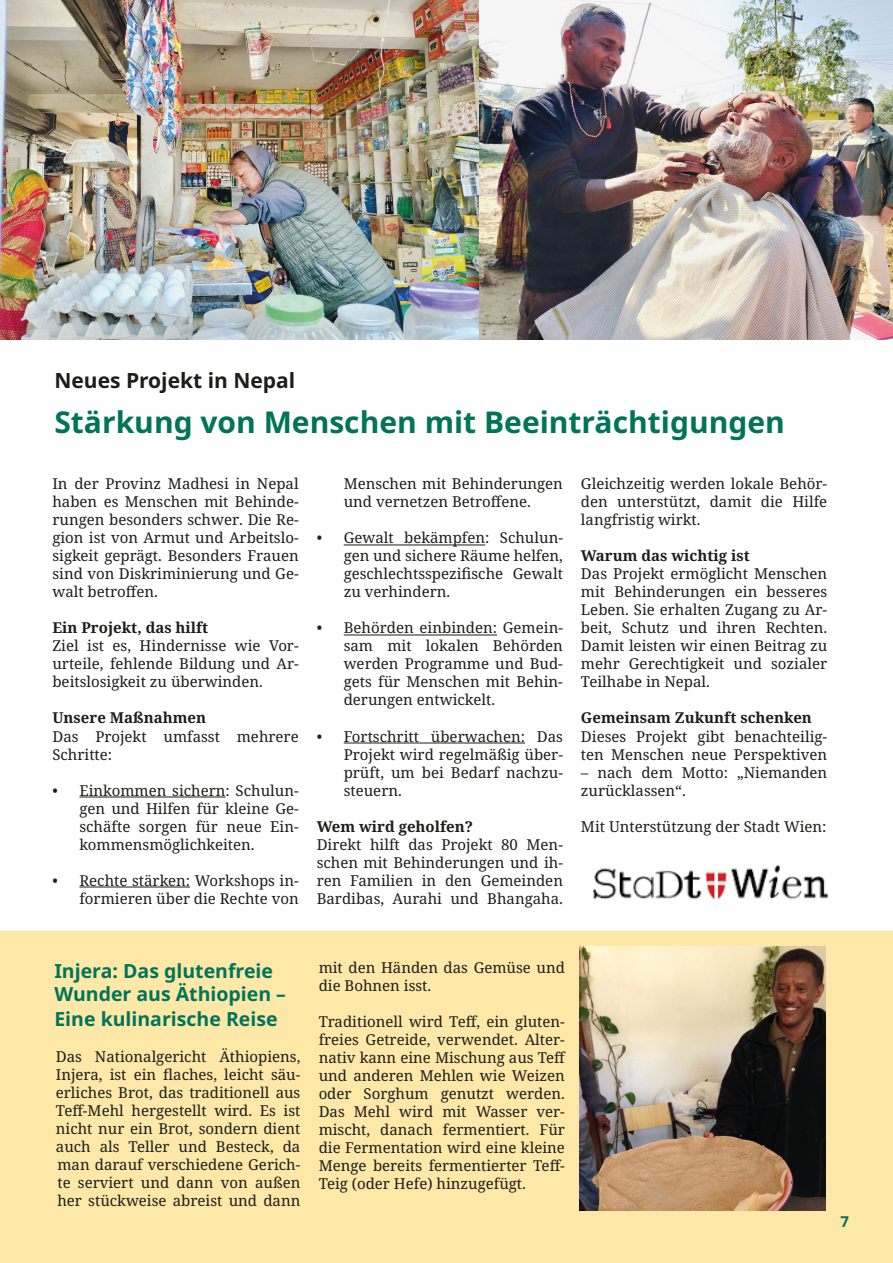
<style>
.page{position:relative;width:893px;height:1263px;background:#fff}
.page>*{position:absolute;margin:0;border:0;box-sizing:border-box;transform-origin:0 0}
.t1{font:700 30px "Noto Sans";color:#007459}
.t2{font:700 21px "Noto Sans";color:#1d1d1b}
.t3{font:700 19.5px/23.4px "Noto Sans";color:#007459}
.t4{font:15px/18px "Noto Serif";color:#1d1d1b;text-align:justify}
.t5{font:700 15px "Noto Serif";color:#1d1d1b}
.t6{font:700 15px "Noto Sans";color:#007459}
</style>
<div class="page">
<div style="left:0;top:931px;width:893px;height:332px;background:#fde8a7"></div>
<hr style="left:79px;top:797px;width:146px;height:1px;background:#1d1d1b">
<hr style="left:79px;top:887px;width:111px;height:1px;background:#1d1d1b">
<hr style="left:344px;top:545px;width:141px;height:1px;background:#1d1d1b">
<hr style="left:344px;top:635px;width:153px;height:1px;background:#1d1d1b">
<hr style="left:344px;top:743px;width:181px;height:1px;background:#1d1d1b">
<img style="left:478px;top:0;width:415px;height:339px">
<img style="left:0;top:0;width:478px;height:339px">
<img style="left:580px;top:946px;width:246px;height:265px">
<img style="left:593px;top:865px;width:235px;height:35px">
<h2 class="t2" style="left:54px;top:372px;width:242px">Neues Projekt in Nepal</h2>
<h1 class="t1" style="left:54px;top:401px;width:732px">Stärkung von Menschen mit Beeinträchtigungen</h1>
<p class="t4" style="left:52px;top:476px;width:248px">In der Provinz Madhesi in Nepal haben es Menschen mit Behinde&shy;rungen besonders schwer. Die Re&shy;gion ist von Armut und Arbeitslo&shy;sigkeit geprägt. Besonders Frauen sind von Diskriminierung und Ge&shy;walt betroffen.</p>
<p class="t5" style="left:52px;top:622px;width:157px">Ein Projekt, das hilft</p>
<p class="t4" style="left:52px;top:638px;width:248px">Ziel ist es, Hindernisse wie Vor&shy;urteile, fehlende Bildung und Ar&shy;beitslosigkeit zu überwinden.</p>
<p class="t5" style="left:52px;top:712px;width:155px">Unsere Maßnahmen</p>
<p class="t4" style="left:52px;top:728px;width:248px">Das Projekt umfasst mehrere<br>Schritte:</p>
<p class="t4" style="left:79px;top:782px;width:221px;text-indent:-27px">• Einkommen sichern: Schulun&shy;gen und Hilfen für kleine Ge&shy;schäfte sorgen für neue Ein&shy;kommensmöglichkeiten.</p>
<p class="t4" style="left:52px;top:872px;width:248px;text-align:right">• Rechte stärken: Workshops in&shy;formieren über die Rechte von</p>
<p class="t4" style="left:344px;top:476px;width:221px">Menschen mit Behinderungen und vernetzen Betroffene.</p>
<p class="t4" style="left:344px;top:530px;width:221px;text-indent:-27px">• Gewalt bekämpfen: Schulun&shy;gen und sichere Räume helfen, geschlechtsspezifische Gewalt zu verhindern.</p>
<p class="t4" style="left:344px;top:620px;width:221px;text-indent:-27px">• Behörden einbinden: Gemein&shy;sam mit lokalen Behörden werden Programme und Bud&shy;gets für Menschen mit Behin&shy;derungen entwickelt.</p>
<p class="t4" style="left:344px;top:728px;width:221px;text-indent:-27px">• Fortschritt überwachen: Das Projekt wird regelmäßig über&shy;prüft, um bei Bedarf nachzu&shy;steuern.</p>
<p class="t5" style="left:317px;top:820px;width:158px">Wem wird geholfen?</p>
<p class="t4" style="left:317px;top:836px;width:248px">Direkt hilft das Projekt 80 Men&shy;schen mit Behinderungen und ih&shy;ren Familien in den Gemeinden Bardibas, Aurahi und Bhangaha.</p>
<p class="t4" style="left:581px;top:476px;width:248px">Gleichzeitig werden lokale Behör&shy;den unterstützt, damit die Hilfe langfristig wirkt.</p>
<p class="t5" style="left:581px;top:550px;width:170px">Warum das wichtig ist</p>
<p class="t4" style="left:581px;top:566px;width:248px">Das Projekt ermöglicht Menschen mit Behinderungen ein besseres Leben. Sie erhalten Zugang zu Ar&shy;beit, Schutz und ihren Rechten.<br>Damit leisten wir einen Beitrag zu mehr Gerechtigkeit und sozialer Teilhabe in Nepal.</p>
<p class="t5" style="left:581px;top:712px;width:232px">Gemeinsam Zukunft schenken</p>
<p class="t4" style="left:581px;top:728px;width:248px">Dieses Projekt gibt benachteilig&shy;ten Menschen neue Perspektiven</p>
<p class="t4" style="left:581px;top:764px;width:248px">– nach dem Motto: „Niemanden zurücklassen“.</p>
<p class="t4" style="left:581px;top:818px;width:247px">Mit Unterstützung der Stadt Wien:</p>
<h3 class="t3" style="left:54px;top:959px;width:233px">Injera: Das glutenfreie<br>Wunder aus Äthiopien –</h3>
<h3 class="t3" style="left:54px;top:1009px;width:225px">Eine kulinarische Reise</h3>
<p class="t4" style="left:56px;top:1049px;width:246px">Das Nationalgericht Äthiopiens, Injera, ist ein flaches, leicht säu&shy;erliches Brot, das traditionell aus Teff-Mehl hergestellt wird. Es ist nicht nur ein Brot, sondern dient auch als Teller und Besteck, da man darauf verschiedene Gerich&shy;te serviert und dann von außen her stückweise abreist und dann</p>
<p class="t4" style="left:319px;top:960px;width:248px">mit den Händen das Gemüse und die Bohnen isst.</p>
<p class="t4" style="left:319px;top:1013px;width:249px">Traditionell wird Teff, ein gluten&shy;freies Getreide, verwendet. Alter&shy;nativ kann eine Mischung aus Teff und anderen Mehlen wie Weizen oder Sorghum genutzt werden.<br>Das Mehl wird mit Wasser ver&shy;mischt, danach fermentiert. Für die Fermentation wird eine kleine Menge bereits fermentierter Teff-Teig (oder Hefe) hinzugefügt.</p>
<p class="t6" style="left:840px;top:1215px;width:10px">7</p>
</div>
